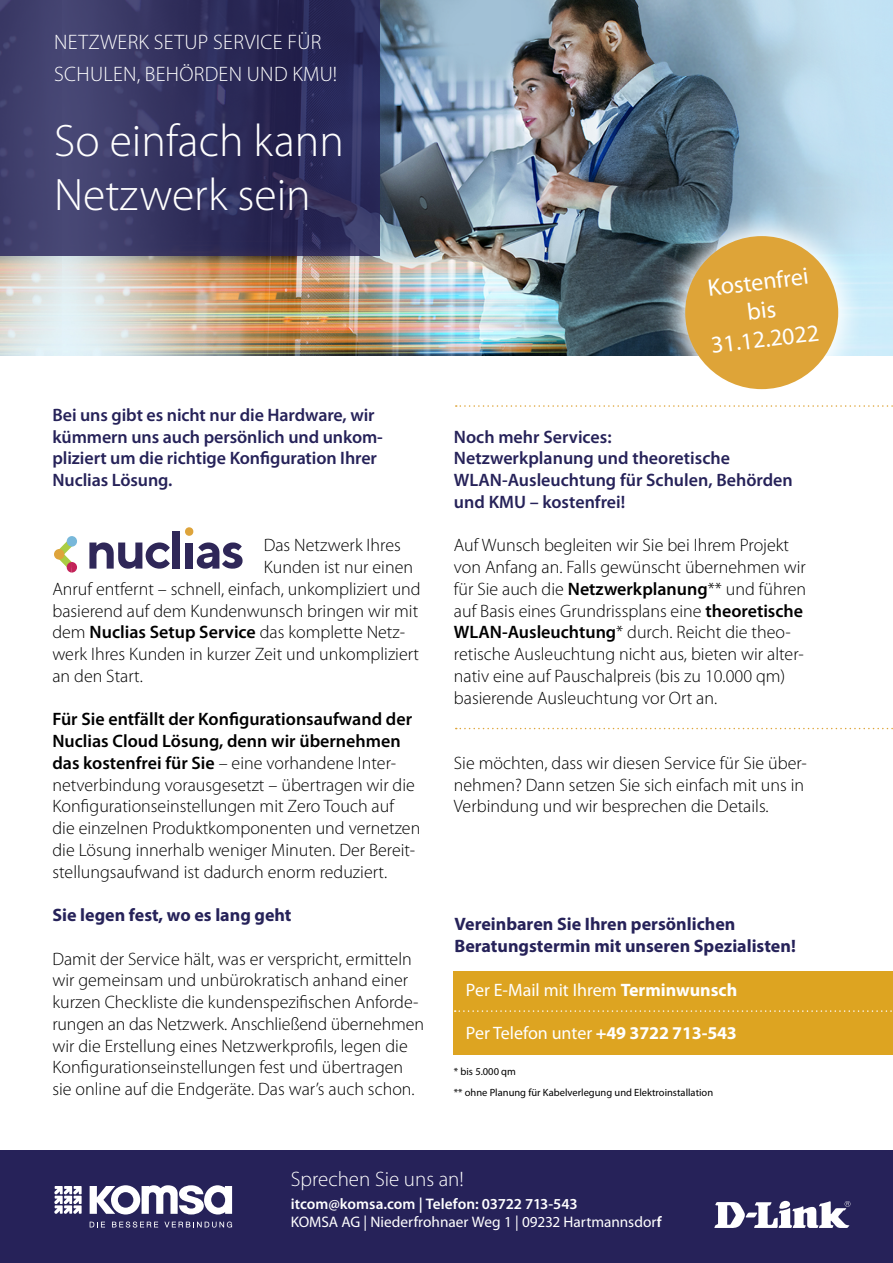
<style>
.page{position:relative;width:893px;height:1263px;background:#fff}
.page>*{position:absolute;margin:0;border:0;box-sizing:border-box;transform-origin:0 0}
.t1{font:300 45.75px/54.2px "Myriad Pro";color:#fff}
.t2{font:24px/28.7px "Myriad Pro";color:#fff;text-align:center}
.t3{font:300 21px/31.5px "Myriad Pro";letter-spacing:.015em;color:#fff}
.t4{font:300 18px/21.8px "Myriad Pro";color:#000}
.t5{font:600 18px/21.8px "Myriad Pro";letter-spacing:-.005em;color:#262259}
.t6{font:700 18px/21.8px "Myriad Pro";color:#262259}
.t7{font:18px "Myriad Pro";color:#fff}
.t8{font:15.3px/18.3px "Myriad Pro";color:#fff}
.t9{font:10.5px/21px "Myriad Pro";color:#000}
.s1{font-weight:600}
.s2{font-weight:700}
</style>
<div class="page">
<img style="left:0;top:255px;width:63px;height:101px">
<img style="left:63px;top:0;width:433px;height:356px">
<img style="left:496px;top:0;width:397px;height:356px">
<div style="left:0;top:1150px;width:893px;height:113px;background:#262259"></div>
<svg style="left:714px;top:1201px;width:136px;height:27px"></svg>
<div style="left:454px;top:971px;width:439px;height:84px;background:#dda421"></div>
<svg style="left:455px;top:1010px;width:437px;height:2px"></svg>
<svg style="left:656px;top:207px;width:212px;height:183px"></svg>
<div style="left:685px;top:236px;width:153px;height:153px;background:#dea438;border-radius:50%"></div>
<svg style="left:456px;top:405px;width:437px;height:2px"></svg>
<svg style="left:456px;top:728px;width:437px;height:1px"></svg>
<svg style="left:0;top:0;width:380px;height:255px;background:#353461"></svg>
<svg style="left:185px;top:527px;width:9px;height:9px"></svg>
<div style="left:54px;top:549px;width:10px;height:11px;background:#dea43b;border-radius:50%"></div>
<svg style="left:57px;top:540px;width:20px;height:33px"></svg>
<div style="left:67px;top:536px;width:10px;height:11px;background:#78b8da;border-radius:50%"></div>
<svg style="left:89px;top:542px;width:81px;height:27px"></svg>
<div style="left:173px;top:531px;width:7px;height:38px;background:#2f2758"></div>
<div style="left:186px;top:543px;width:7px;height:26px;background:#2f2758"></div>
<svg style="left:197px;top:542px;width:46px;height:27px"></svg>
<svg style="left:90px;top:1185px;width:142px;height:29px"></svg>
<svg style="left:90px;top:1222px;width:15px;height:5px"></svg>
<svg style="left:112px;top:1221px;width:46px;height:6px"></svg>
<svg style="left:164px;top:1221px;width:68px;height:6px"></svg>
<svg style="left:54px;top:1186px;width:28px;height:28px"></svg>
<p class="t3" style="left:54px;top:27px;width:285px">NETZWERK SETUP SERVICE FÜR<br>SCHULEN, BEHÖRDEN UND KMU!</p>
<h1 class="t1" style="left:54px;top:114px;width:291px">So einfach kann<br>Netzwerk sein</h1>
<p class="t5" style="left:52px;top:403px;width:332px">Bei uns gibt es nicht nur die Hardware, wir kümmern uns auch persönlich und unkom&shy;pliziert um die richtige Konfiguration Ihrer Nuclias Lösung.</p>
<p class="t4" style="left:264px;top:535px;width:138px">Das Netzwerk Ihres</p>
<p class="t4" style="left:264px;top:556px;width:151px">Kunden ist nur einen</p>
<p class="t4" style="left:52px;top:578px;width:370px">Anruf entfernt – schnell, einfach, unkompliziert und</p>
<p class="t4" style="left:52px;top:600px;width:367px">basierend auf dem Kundenwunsch bringen wir mit</p>
<p class="t4" style="left:52px;top:622px;width:354px">dem <span class="s1">Nuclias Setup Service</span> das komplette Netz-</p>
<p class="t4" style="left:52px;top:643px;width:368px">werk Ihres Kunden in kurzer Zeit und unkompliziert</p>
<p class="t4" style="left:52px;top:665px;width:92px">an den Start.</p>
<p class="t4" style="left:52px;top:709px;width:369px"><span class="s1">Für Sie entfällt der Konfigurationsaufwand der Nuclias Cloud Lösung, denn wir übernehmen das kostenfrei für Sie</span> – eine vorhandene Inter&shy;netverbindung vorausgesetzt – übertragen wir die Konfigurationseinstellungen mit Zero Touch auf die einzelnen Produktkomponenten und vernetzen die Lösung innerhalb weniger Minuten. Der Bereit&shy;stellungsaufwand ist dadurch enorm reduziert.</p>
<p class="t6" style="left:52px;top:903px;width:241px">Sie legen fest, wo es lang geht</p>
<p class="t4" style="left:52px;top:948px;width:373px">Damit der Service hält, was er verspricht, ermitteln wir gemeinsam und unbürokratisch anhand einer kurzen Checkliste die kundenspezifischen Anforde&shy;rungen an das Netzwerk. Anschließend übernehmen wir die Erstellung eines Netzwerkprofils, legen die Konfigurationseinstellungen fest und übertragen sie online auf die Endgeräte. Das war’s auch schon.</p>
<h2 class="t2" style="left:702px;top:274px;width:110px;rotate:-7deg">Kostenfrei bis<br>31.12.2022</h2>
<p class="t5" style="left:454px;top:425px;width:340px">Noch mehr Services:<br>Netzwerkplanung und theoretische<br>WLAN-Ausleuchtung für Schulen, Behörden und KMU – kostenfrei!</p>
<p class="t4" style="left:454px;top:535px;width:354px">Auf Wunsch begleiten wir Sie bei Ihrem Projekt von Anfang an. Falls gewünscht übernehmen wir für Sie auch die <span class="s1">Netzwerkplanung</span>** und führen auf Basis eines Grundrissplans eine <span class="s1">theoretische WLAN-Ausleuchtung</span>* durch. Reicht die theo&shy;retische Ausleuchtung nicht aus, bieten wir alter&shy;nativ eine auf Pauschalpreis (bis zu 10.000 qm) basierende Ausleuchtung vor Ort an.</p>
<p class="t4" style="left:454px;top:752px;width:355px">Sie möchten, dass wir diesen Service für Sie über&shy;nehmen? Dann setzen Sie sich einfach mit uns in<br>Verbindung und wir besprechen die Details.</p>
<p class="t6" style="left:454px;top:913px;width:343px">Vereinbaren Sie Ihren persönlichen<br>Beratungstermin mit unseren Spezialisten!</p>
<p class="t7" style="left:466px;top:978px;width:273px">Per E-Mail mit Ihrem <span class="s2">Terminwunsch</span></p>
<p class="t7" style="left:466px;top:1022px;width:272px">Per Telefon unter <span class="s2">+49 3722 713-543</span></p>
<p class="t9" style="left:454px;top:1060px;width:261px">* bis 5.000 qm<br>** ohne Planung für Kabelverlegung und Elektroinstallation</p>
<p class="t3" style="left:291px;top:1163px;width:175px">Sprechen Sie uns an!</p>
<p class="t8" style="left:291px;top:1194px;width:372px"><span class="s1">itcom@komsa.com | Telefon: 03722 713-543<br></span>KOMSA AG | Niederfrohnaer Weg 1 | 09232 Hartmannsdor<span class="s1">f</span></p>
</div>
